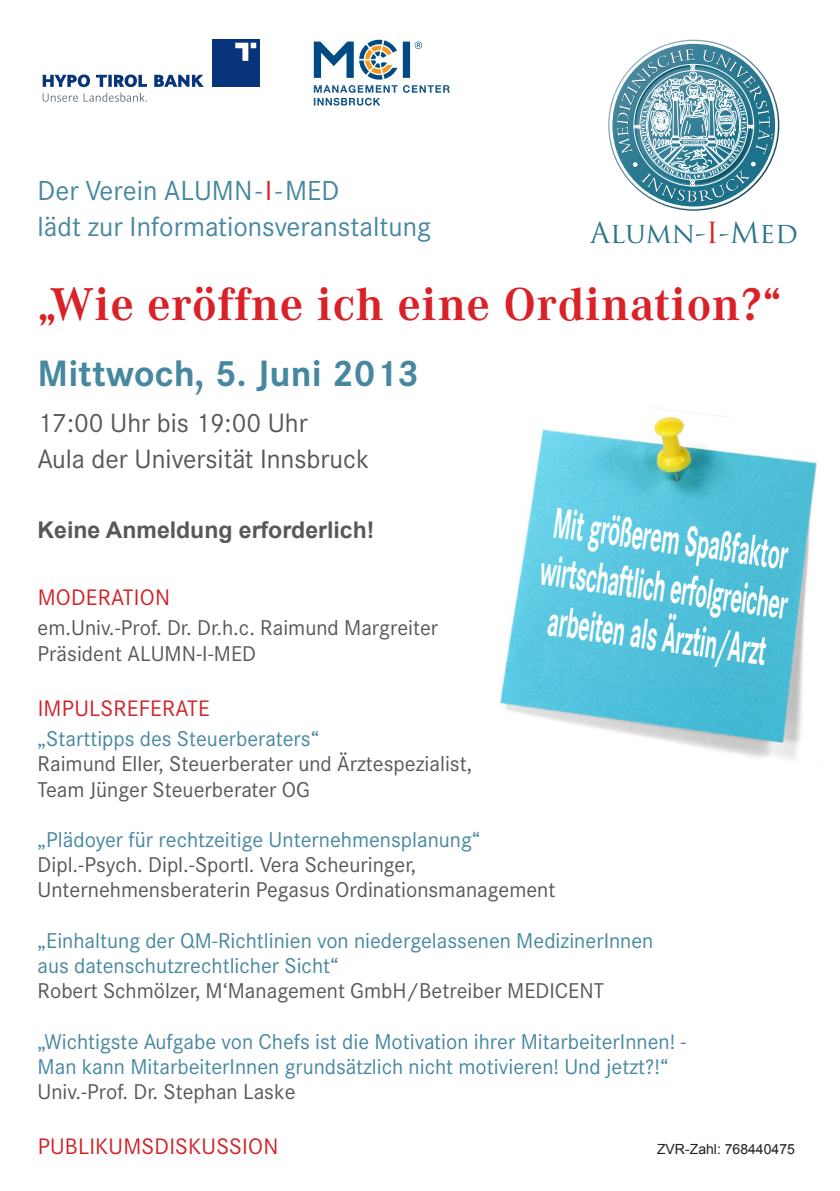
<style>
.page{position:relative;width:840px;height:1191px;background:#fff}
.page>*{position:absolute;margin:0;border:0;box-sizing:border-box;transform-origin:0 0}
.t1{font:700 44.8px "Corporate A";letter-spacing:.02em;color:#da2128}
.t2{font:700 42px/49.2px "Corporate S";color:#fff;scale:.5 1}
.t3{font:700 36px "Corporate S";color:#4788a0}
.t4{font:28.4px "Trajan Pro";color:#2c758c}
.t5{font:27.2px "Corporate S";color:#4788a0}
.t6{font:26px "Corporate S";color:#57585a}
.t7{font:700 23.2px "Arial";color:#57585a}
.t8{font:22px "Corporate S";letter-spacing:.01em;color:#d1232a}
.t9{font:20.8px "Corporate S";color:#57585a}
.t10{font:20.8px "Corporate S";color:#4788a0}
.t11{font:14px "Arial";color:#231f20}
.s1{color:#da2128}
</style>
<div class="page">
<img style="left:500px;top:412px;width:317px;height:347px">
<svg style="left:609px;top:42px;width:168px;height:167px"></svg>
<svg style="left:616px;top:49px;width:156px;height:153px"></svg>
<svg style="left:43px;top:93px;width:104px;height:9px"></svg>
<div style="left:212px;top:40px;width:47px;height:47px;background:#08347b"></div>
<svg style="left:235px;top:43px;width:21px;height:18px"></svg>
<svg style="left:43px;top:74px;width:161px;height:13px"></svg>
<svg style="left:313px;top:40px;width:136px;height:66px"></svg>
<p class="t5" style="left:38px;top:174px;width:303px">Der Verein ALUMN - <span class="s1">I</span>- MED</p>
<p class="t5" style="left:38px;top:210px;width:394px">lädt zur Informationsveranstaltung</p>
<p class="t4" style="left:590px;top:214px;width:209px">Alumn-<span class="s1">I</span>-Med</p>
<p class="t1" style="left:38px;top:278px;width:745px">„Wie eröffne ich eine Ordination?“</p>
<p class="t3" style="left:38px;top:351px;width:383px">Mittwoch, 5. Juni 2013</p>
<p class="t6" style="left:38px;top:408px;width:271px">17:00 Uhr bis 19:00 Uhr</p>
<p class="t6" style="left:38px;top:444px;width:333px">Aula der Universität Innsbruck</p>
<p class="t2" style="left:550px;top:497px;width:501px;rotate:8deg">Mit größerem Spaßfaktor wirtschaftlich erfolgreicher</p>
<p class="t7" style="left:38px;top:515px;width:338px">Keine Anmeldung erforderlich!</p>
<p class="t8" style="left:38px;top:584px;width:134px">MODERATION</p>
<p class="t9" style="left:38px;top:615px;width:402px">em.Univ.-Prof. Dr. Dr.h.c. Raimund Margreiter</p>
<p class="t9" style="left:38px;top:641px;width:220px">Präsident ALUMN-I-MED</p>
<p class="t8" style="left:38px;top:695px;width:173px">IMPULSREFERATE</p>
<p class="t10" style="left:38px;top:726px;width:283px">„Starttipps des Steuerberaters“</p>
<p class="t9" style="left:38px;top:752px;width:435px">Raimund Eller, Steuerberater und Ärztespezialist,</p>
<p class="t9" style="left:38px;top:777px;width:274px">Team Jünger Steuerberater OG</p>
<p class="t10" style="left:38px;top:827px;width:444px">„Plädoyer für rechtzeitige Unternehmensplanung“</p>
<p class="t9" style="left:38px;top:852px;width:380px">Dipl.-Psych. Dipl.-Sportl. Vera Scheuringer,</p>
<p class="t9" style="left:38px;top:878px;width:519px">Unternehmensberaterin Pegasus Ordinationsmanagement</p>
<p class="t10" style="left:38px;top:928px;width:617px">„Einhaltung der QM-Richtlinien von niedergelassenen MedizinerInnen</p>
<p class="t10" style="left:38px;top:953px;width:302px">aus datenschutzrechtlicher Sicht“</p>
<p class="t9" style="left:38px;top:978px;width:567px">Robert Schmölzer, M‘Management GmbH/Betreiber MEDICENT</p>
<p class="t10" style="left:38px;top:1029px;width:650px">„Wichtigste Aufgabe von Chefs ist die Motivation ihrer MitarbeiterInnen! -</p>
<p class="t10" style="left:38px;top:1054px;width:632px">Man kann MitarbeiterInnen grundsätzlich nicht motivieren! Und jetzt?!“</p>
<p class="t9" style="left:38px;top:1079px;width:259px">Univ.-Prof. Dr. Stephan Laske</p>
<p class="t8" style="left:38px;top:1133px;width:242px">PUBLIKUMSDISKUSSION</p>
<p class="t11" style="left:656px;top:1139px;width:139px">ZVR-Zahl: 768440475</p>
<p class="t2" style="left:551px;top:596px;width:442px;rotate:8deg">arbeiten als Ärztin/Arzt</p>
</div>
